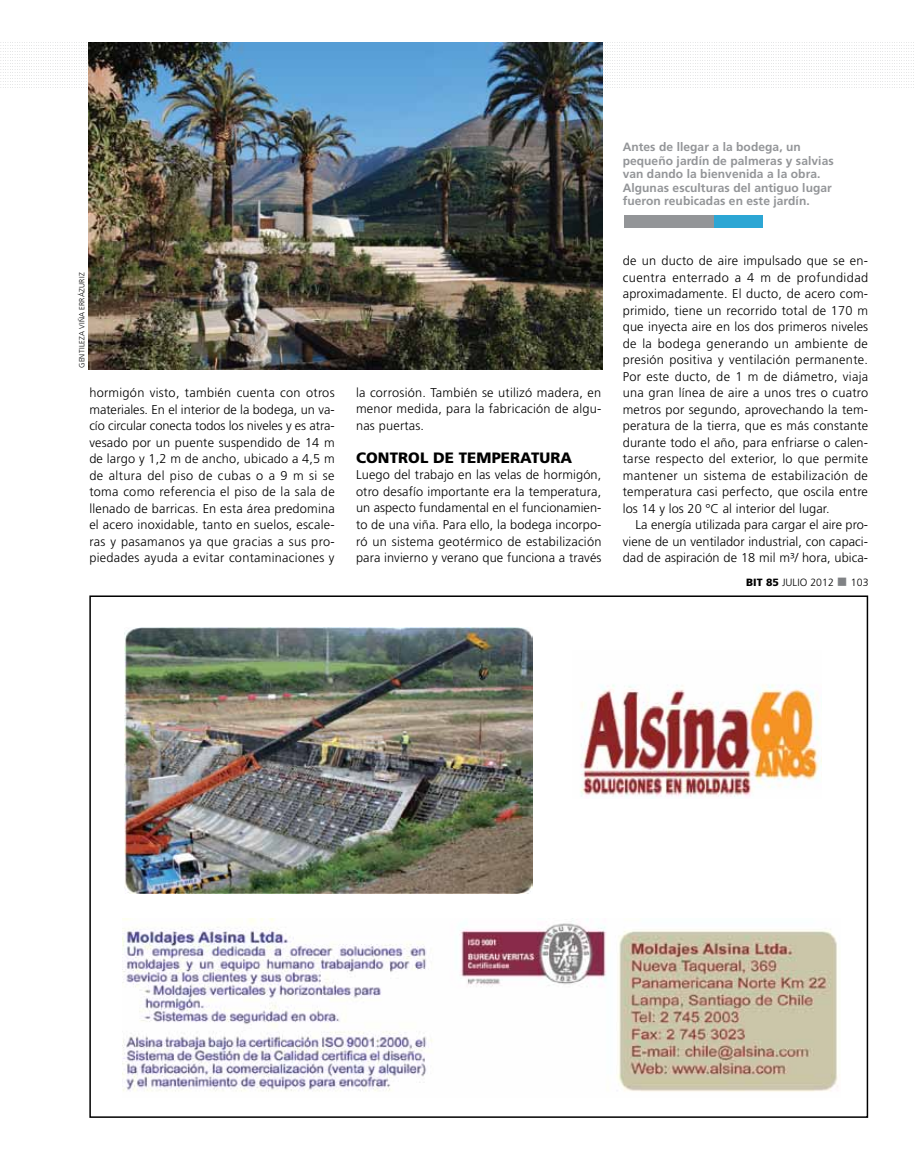
<style>
.page{position:relative;width:915px;height:1170px;background:#fff}
.page>*{position:absolute;margin:0;border:0;box-sizing:border-box;transform-origin:0 0}
.t1{font:900 15px "Frutiger";letter-spacing:.005em;color:#000}
.t2{font:300 12.75px/16.5px "Frutiger";letter-spacing:.02em;color:#000;text-align:justify}
.t3{font:700 12px/13.5px "Frutiger";letter-spacing:.005em;color:#939598}
.t4{font:300 10.5px "Frutiger";letter-spacing:.005em;color:#000}
.t5{font:300 7.5px "Frutiger";letter-spacing:.03em;color:#000}
.s1{font-weight:900}
.s2{color:#808285}
</style>
<div class="page">
<svg style="left:3px;top:42px;width:909px;height:46px"></svg>
<img style="left:88px;top:42px;width:514px;height:328px">
<div style="left:624px;top:215px;width:138px;height:13px;background:#939598"></div>
<div style="left:714px;top:215px;width:48px;height:13px;background:#2ca6d4"></div>
<img style="left:580px;top:684px;width:241px;height:114px">
<img style="left:124px;top:627px;width:408px;height:266px">
<img style="left:122px;top:918px;width:716px;height:174px">
<p class="t5" style="left:77px;top:368px;width:97px;rotate:-90deg">gentileza Viña Errázuriz</p>
<p class="t2" style="left:89px;top:384px;width:247px">hormigón visto, también cuenta con otros materiales. En el interior de la bodega, un va&shy;cío circular conecta todos los niveles y es atra&shy;vesado por un puente suspendido de 14 m de largo y 1,2 m de ancho, ubicado a 4,5 m de altura del piso de cubas o a 9 m si se toma como referencia el piso de la sala de llenado de barricas. En esta área predomina el acero inoxidable, tanto en suelos, escale&shy;ras y pasamanos ya que gracias a sus pro&shy;piedades ayuda a evitar contaminaciones y</p>
<p class="t2" style="left:356px;top:384px;width:247px">la corrosión. También se utilizó madera, en menor medida, para la fabricación de algu&shy;nas puertas.</p>
<p class="t1" style="left:356px;top:448px;width:217px">CONTROL DE TEMPERATURA</p>
<p class="t2" style="left:356px;top:466px;width:247px">Luego del trabajo en las velas de hormigón, otro desafío importante era la temperatura, un aspecto fundamental en el funcionamien&shy;to de una viña. Para ello, la bodega incorpo&shy;ró un sistema geotérmico de estabilización para invierno y verano que funciona a través</p>
<p class="t3" style="left:622px;top:140px;width:212px">Antes de llegar a la bodega, un pequeño jardín de palmeras y salvias van dando la bienvenida a la obra.<br>Algunas esculturas del antiguo lugar fueron reubicadas en este jardín.</p>
<p class="t2" style="left:622px;top:252px;width:247px">de un ducto de aire impulsado que se en&shy;cuentra enterrado a 4 m de profundidad aproximadamente. El ducto, de acero com&shy;primido, tiene un recorrido total de 170 m que inyecta aire en los dos primeros niveles de la bodega generando un ambiente de presión positiva y ventilación permanente.<br>Por este ducto, de 1 m de diámetro, viaja una gran línea de aire a unos tres o cuatro metros por segundo, aprovechando la tem&shy;peratura de la tierra, que es más constante durante todo el año, para enfriarse o calen&shy;tarse respecto del exterior, lo que permite mantener un sistema de estabilización de temperatura casi perfecto, que oscila entre los 14 y los 20 °C al interior del lugar.</p>
<p class="t2" style="left:622px;top:516px;width:247px;text-indent:13px">La energía utilizada para cargar el aire pro&shy;viene de un ventilador industrial, con capaci&shy;dad de aspiración de 18 mil m³/ hora, ubica-</p>
<p class="t4" style="left:746px;top:576px;width:124px"><span class="s1">BIT 85</span> julio 2012 <span class="s2">■</span> 103</p>
</div>
